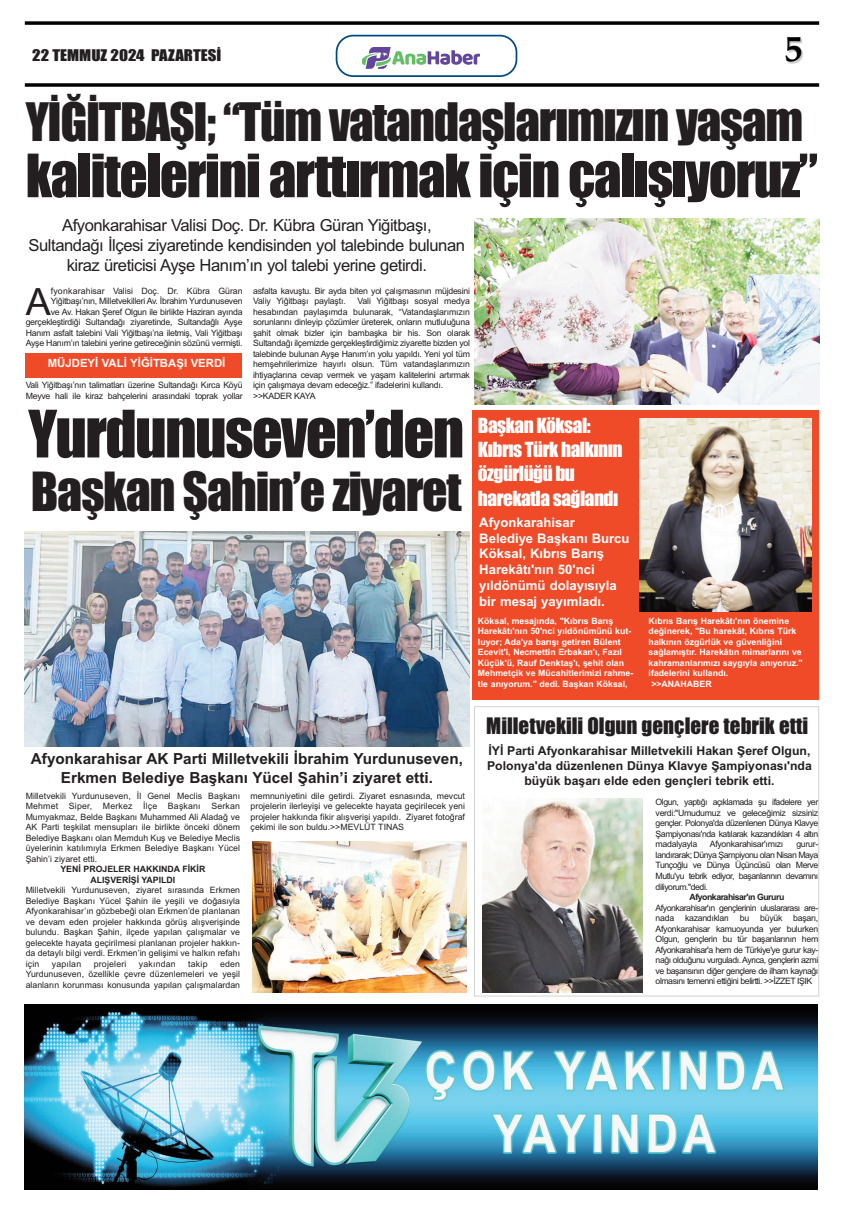
<style>
.page{position:relative;width:844px;height:1216px;background:#fff}
.page>*{position:absolute;margin:0;border:0;box-sizing:border-box;transform-origin:0 0}
.t1{font:60.38px "Impact";letter-spacing:-.025em;color:#231f20}
.t2{font:55.12px "Impact";letter-spacing:-.025em;color:#231f20}
.t3{font:49.88px "Impact";letter-spacing:-.025em;color:#231f20}
.t4{font:49px "Impact";letter-spacing:-.025em;color:#231f20}
.t5{font:37.54px "Arial";color:#231f20}
.t6{font:700 36.57px "Palatino";color:#000}
.t7{font:21px "Impact";color:#231f20}
.t8{font:19.25px/24.2px "Impact";letter-spacing:-.025em;color:#fff}
.t9{font:16.62px/19.9px "Arial";letter-spacing:-.03em;color:#231f20;text-align:center}
.t10{font:700 15.31px/18.4px "Arial";color:#231f20;text-align:center}
.t11{font:14.88px "Impact";color:#231f20;scale:1.13 1}
.t12{font:700 13.12px/15.8px "Arial";color:#fff}
.t13{font:700 12.25px/14.7px "Arial";color:#231f20;text-align:center}
.t14{font:700 11.38px "Arial";color:#fff}
.t15{font:8.75px/10.5px "Arial";letter-spacing:-.03em;color:#231f20;text-align:justify}
.t16{font:700 8.75px/10.5px "Arial";color:#fff}
.t17{font:700 8.75px/10.5px "Arial";color:#231f20;text-align:center}
.t18{font:8.75px "Arial";letter-spacing:.02em;color:#231f20}
.t19{font:700 8.75px "Arial";letter-spacing:-.055em;color:#231f20}
</style>
<div class="page">
<svg style="left:25px;top:21px;width:794px;height:4px"></svg>
<svg style="left:25px;top:83px;width:794px;height:4px"></svg>
<svg style="left:335px;top:35px;width:182px;height:42px"></svg>
<img style="left:362px;top:44px;width:117px;height:27px">
<img style="left:25px;top:1004px;width:792px;height:184px">
<div style="left:25px;top:353px;width:216px;height:24px;background:#f04b28"></div>
<img style="left:474px;top:218px;width:345px;height:187px">
<img style="left:25px;top:531px;width:444px;height:215px">
<img style="left:252px;top:841px;width:214px;height:151px">
<div style="left:472px;top:411px;width:347px;height:288px;background:#f04b28"></div>
<img style="left:639px;top:418px;width:172px;height:194px">
<div style="left:474px;top:706px;width:345px;height:290px;border:1px solid #d1d2d4"></div>
<img style="left:483px;top:798px;width:159px;height:194px">
<h3 class="t11" style="left:32px;top:48px;width:169px">22 TEMMUZ 2024 PAZARTESİ</h3>
<h3 class="t6" style="left:784px;top:27px;width:20px">5</h3>
<h3 class="t4" style="left:26px;top:96px;width:778px">YİĞİTBAŞI; “Tüm vatandaşlarımızın yaşam</h3>
<h2 class="t2" style="left:26px;top:146px;width:793px">kalitelerini arttırmak için çalışıyoruz”</h2>
<h3 class="t9" style="left:29px;top:216px;width:438px">Afyonkarahisar Valisi Doç. Dr. Kübra Güran Yiğitbaşı,<br>Sultandağı İlçesi ziyaretinde kendisinden yol talebinde bulunan kiraz üreticisi Ayşe Hanım’ın yol talebi yerine getirdi.</h3>
<h3 class="t5" style="left:26px;top:279px;width:27px">A</h3>
<p class="t15" style="left:253px;top:285px;width:218px">asfalta kavuştu. Bir ayda biten yol çalışmasının müjdesini<br>Valiy Yiğitbaşı paylaştı.</p>
<p class="t15" style="left:26px;top:285px;width:218px;text-align:right">fyonkarahisar Valisi Doç. Dr. Kübra Güran Yiğitbaşı’nın, Milletvekilleri Av. İbrahim Yurdunuseven<br>ve Av. Hakan Şeref Olgun ile birlikte Haziran ayında gerçekleştirdiği Sultandağı ziyaretinde, Sultandağlı Ayşe Hanım asfalt talebini Vali Yiğitbaşı’na iletmiş, Vali Yiğitbaşı Ayşe Hanım’ın talebini yerine getireceğinin sözünü vermişti.</p>
<p class="t15" style="left:26px;top:380px;width:218px">Vali Yiğitbaşı’nın talimatları üzerine Sultandağı Kırca Köyü<br>Meyve hali ile kiraz bahçelerini arasındaki toprak yollar</p>
<p class="t15" style="left:253px;top:296px;width:218px;text-align:left;text-indent:104px">Vali Yiğitbaşı sosyal medya hesabından paylaşımda bulunarak, “Vatandaşlarımızın sorunlarını dinleyip çözümler üreterek, onların mutluluğuna şahit olmak bizler için bambaşka bir his. Son olarak Sultandağı ilçemizde gerçekleştirdiğimiz ziyarette bizden yol talebinde bulunan Ayşe Hanım’ın yolu yapıldı. Yeni yol tüm hemşehrilerimize hayırlı olsun. Tüm vatandaşlarımızın ihtiyaçlarına cevap vermek ve yaşam kalitelerini artırmak için çalışmaya devam edeceğiz.” ifadelerini kullandı. &gt;&gt;KADER KAYA</p>
<h3 class="t14" style="left:48px;top:356px;width:179px">MÜJDEYİ VALİ YİĞİTBAŞI VERDİ</h3>
<h1 class="t1" style="left:28px;top:401px;width:437px">Yurdunuseven’den</h1>
<h3 class="t3" style="left:31px;top:464px;width:432px">Başkan Şahin’e ziyaret</h3>
<h3 class="t10" style="left:31px;top:750px;width:433px">Afyonkarahisar AK Parti Milletvekili İbrahim Yurdunuseven,<br>Erkmen Belediye Başkanı Yücel Şahin’i ziyaret etti.</h3>
<p class="t15" style="left:26px;top:790px;width:216px">Milletvekili Yurdunuseven, İl Genel Meclis Başkanı Mehmet Siper, Merkez İlçe Başkanı Serkan Mumyakmaz, Belde Başkanı Muhammed Ali Aladağ ve AK Parti teşkilat mensupları ile birlikte önceki dönem Belediye Başkanı olan Memduh Kuş ve Belediye Meclis üyelerinin katılımıyla Erkmen Belediye Başkanı Yücel Şahin’i ziyaret etti.</p>
<p class="t17" style="left:60px;top:864px;width:146px">YENİ PROJELER HAKKINDA FİKİR<br>ALIŞVERİŞİ YAPILDI</p>
<p class="t15" style="left:26px;top:885px;width:216px">Milletvekili Yurdunuseven, ziyaret sırasında Erkmen Belediye Başkanı Yücel Şahin ile yeşili ve doğasıyla Afyonkarahisar’ın gözbebeği olan Erkmen’de planlanan ve devam eden projeler hakkında görüş alışverişinde bulundu. Başkan Şahin, ilçede yapılan çalışmalar ve gelecekte hayata geçirilmesi planlanan projeler hakkın&shy;da detaylı bilgi verdi. Erkmen’in gelişimi ve halkın refahı için</p>
<p class="t15" style="left:250px;top:790px;width:216px">memnuniyetini dile getirdi. Ziyaret esnasında, mevcut projelerin ilerleyişi ve gelecekte hayata geçirilecek yeni projeler hakkında fikir alışverişi yapıldı. Ziyaret fotoğraf çekimi ile son buldu.&gt;&gt;MEVLÜT TINAS</p>
<p class="t15" style="left:26px;top:958px;width:216px;text-indent:194px">eden Yurdunuseven, özellikle çevre düzenlemeleri ve yeşil alanların korunması konusunda yapılan çalışmalardan</p>
<p class="t18" style="left:52px;top:958px;width:31px">yapılan</p>
<p class="t18" style="left:94px;top:958px;width:34px">projeleri</p>
<p class="t18" style="left:139px;top:958px;width:38px">yakından</p>
<p class="t15" style="left:188px;top:958px;width:21px">takip</p>
<h3 class="t8" style="left:478px;top:414px;width:146px">Başkan Köksal:<br>Kıbrıs Türk halkının özgürlüğü bu harekatla sağlandı</h3>
<h3 class="t12" style="left:479px;top:514px;width:152px">Afyonkarahisar<br>Belediye Başkanı Burcu<br>Köksal, Kıbrıs Barış<br>Harekâtı'nın 50'nci yıldönümü dolayısıyla bir mesaj yayımladı.</h3>
<p class="t16" style="left:478px;top:615px;width:157px">Köksal, mesajında, "Kıbrıs Barış Harekâtı'nın 50'nci yıldönümünü kut&shy;luyor; Ada'ya barışı getiren Bülent Ecevit'i, Necmettin Erbakan'ı, Fazıl Küçük'ü, Rauf Denktaş'ı, şehit olan Mehmetçik ve Mücahitlerimizi rahme&shy;tle anıyorum." dedi. Başkan Köksal,</p>
<p class="t16" style="left:648px;top:615px;width:142px">Kıbrıs Barış Harekâtı'nın önemine</p>
<p class="t16" style="left:648px;top:625px;width:149px">değinerek, "Bu harekât, Kıbrıs Türk</p>
<p class="t16" style="left:648px;top:636px;width:135px">halkının özgürlük ve güvenliğini</p>
<p class="t16" style="left:648px;top:646px;width:154px">sağlamıştır. Harekâtın mimarlarını ve</p>
<p class="t16" style="left:648px;top:657px;width:155px">kahramanlarımızı saygıyla anıyoruz."</p>
<p class="t16" style="left:648px;top:667px;width:81px">ifadelerini kullandı.</p>
<p class="t16" style="left:651px;top:678px;width:62px">&gt;&gt;ANAHABER</p>
<h3 class="t7" style="left:486px;top:714px;width:323px">Milletvekili Olgun gençlere tebrik etti</h3>
<h3 class="t13" style="left:487px;top:744px;width:326px">İYİ Parti Afyonkarahisar Milletvekili Hakan Şeref Olgun,<br>Polonya'da düzenlenen Dünya Klavye Şampiyonası'nda büyük başarı elde eden gençleri tebrik etti.</h3>
<p class="t15" style="left:655px;top:797px;width:164px">Olgun, yaptığı açıklamada şu ifadelere yer verdi:"Umudumuz ve geleceğimiz sizsiniz gençler. Polonya'da düzenlenen Dünya Klavye Şampiyonası'nda katılarak kazandıkları 4 altın madalyayla</p>
<p class="t15" style="left:709px;top:839px;width:75px">Afyonkarahisar'ımızı</p>
<p class="t15" style="left:655px;top:839px;width:164px;text-indent:141px">gurur&shy;landırarak; Dünya Şampiyonu olan Nisan Maya Tunçoğlu ve Dünya Üçüncüsü olan Merve Mutlu'yu tebrik ediyor, başarılarının devamını diliyorum."dedi.</p>
<p class="t19" style="left:689px;top:891px;width:96px">Afyonkarahisar'ın Gururu</p>
<p class="t15" style="left:655px;top:902px;width:164px">Afyonkarahisar'ın gençlerinin uluslararası are&shy;nada kazandıkları bu büyük başarı, Afyonkarahisar kamuoyunda yer bulurken Olgun, gençlerin bu tür başarılarının hem Afyonkarahisar'a hem de Türkiye'ye gurur kay&shy;nağı olduğunu vurguladı. Ayrıca, gençlerin azmi ve başarısının diğer gençlere de ilham kaynağı olmasını temenni ettiğini belirtti. &gt;&gt;İZZET IŞIK</p>
</div>
